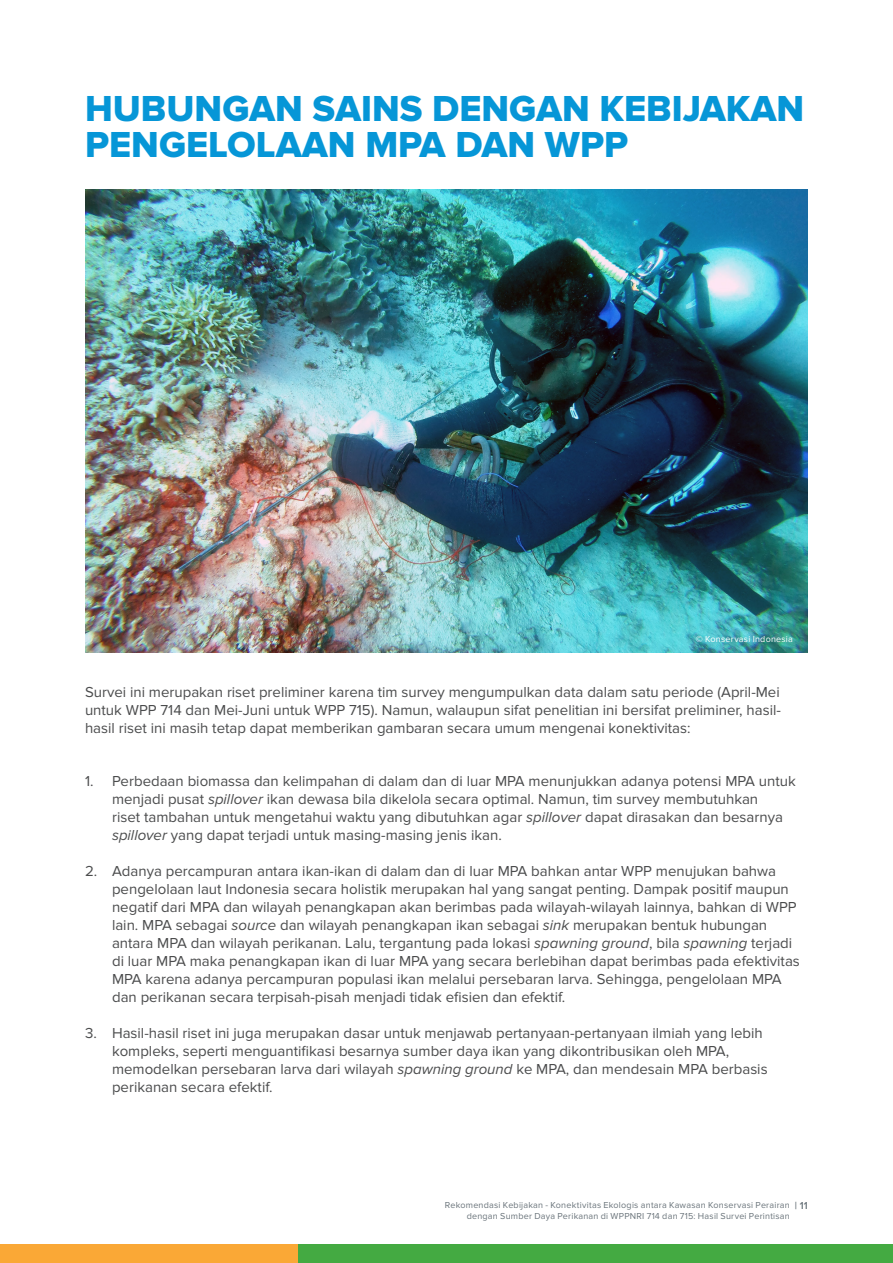
<style>
.page{position:relative;width:893px;height:1263px;background:#fff}
.page>*{position:absolute;margin:0;border:0;box-sizing:border-box;transform-origin:0 0}
.Content_Title{font:37.5px/36px "Proxima Nova Extrabld";color:#0696d7}
.Content_Title-2{font:15px/18px "Proxima Nova";color:#4b4c4d}
.t1{font:9px/10.8px "Proxima Nova";letter-spacing:.025em;color:#6a747b;text-align:center}
.t2{font:9px "Proxima Nova";letter-spacing:.025em;color:#fff}
.s1{font-weight:600}
.s2{font-style:italic}
.s3{font-weight:600;font-size:10.5px}
</style>
<div class="page">
<div style="left:298px;top:1244px;width:595px;height:19px;background:#44aa42"></div>
<div style="left:0;top:1244px;width:298px;height:19px;background:#faa836"></div>
<img style="left:85px;top:189px;width:723px;height:464px">
<p class="Content_Title" style="left:85px;top:92px;width:721px">HUBUNGAN SAINS DENGAN KEBIJAKAN<br>PENGELOLAAN MPA DAN WPP</p>
<p class="t2" style="left:696px;top:634px;width:99px"><span class="s1">©</span> Konservasi Indonesia</p>
<p class="Content_Title-2" style="left:85px;top:683px;width:697px;text-align:justify">Survei ini merupakan riset preliminer karena tim survey mengumpulkan data dalam satu periode (April-Mei untuk WPP 714 dan Mei-Juni untuk WPP 715). Namun, walaupun sifat penelitian ini bersifat preliminer, hasil&shy;hasil riset ini masih tetap dapat memberikan gambaran secara umum mengenai konektivitas:</p>
<p class="Content_Title-2" style="left:112px;top:772px;width:685px;text-indent:-27px">1. Perbedaan biomassa dan kelimpahan di dalam dan di luar MPA menunjukkan adanya potensi MPA untuk menjadi pusat <span class="s2">spillover</span> ikan dewasa bila dikelola secara optimal. Namun, tim survey membutuhkan<br>riset tambahan untuk mengetahui waktu yang dibutuhkan agar <span class="s2">spillover</span> dapat dirasakan dan besarnya <span class="s2">spillover</span> yang dapat terjadi untuk masing-masing jenis ikan.</p>
<p class="Content_Title-2" style="left:112px;top:862px;width:689px;text-indent:-27px">2. Adanya percampuran antara ikan-ikan di dalam dan di luar MPA bahkan antar WPP menujukan bahwa pengelolaan laut Indonesia secara holistik merupakan hal yang sangat penting. Dampak positif maupun negatif dari MPA dan wilayah penangkapan akan berimbas pada wilayah-wilayah lainnya, bahkan di WPP lain. MPA sebagai <span class="s2">source</span> dan wilayah penangkapan ikan sebagai <span class="s2">sink</span> merupakan bentuk hubungan antara MPA dan wilayah perikanan. Lalu, tergantung pada lokasi <span class="s2">spawning ground</span>, bila <span class="s2">spawning</span> terjadi di luar MPA maka penangkapan ikan di luar MPA yang secara berlebihan dapat berimbas pada efektivitas MPA karena adanya percampuran populasi ikan melalui persebaran larva. Sehingga, pengelolaan MPA dan perikanan secara terpisah-pisah menjadi tidak efisien dan efektif.</p>
<p class="Content_Title-2" style="left:112px;top:1024px;width:657px;text-indent:-27px">3. Hasil-hasil riset ini juga merupakan dasar untuk menjawab pertanyaan-pertanyaan ilmiah yang lebih kompleks, seperti menguantifikasi besarnya sumber daya ikan yang dikontribusikan oleh MPA, memodelkan persebaran larva dari wilayah <span class="s2">spawning ground</span> ke MPA, dan mendesain MPA berbasis perikanan secara efektif.</p>
<p class="t1" style="left:445px;top:1199px;width:364px">Rekomendasi Kebijakan - Konektivitas Ekologis antara Kawasan Konservasi Perairan <span class="s3">| 11 </span>dengan Sumber Daya Perikanan di WPPNRI 714 dan 715: Hasil Survei Perintisan</p>
</div>
